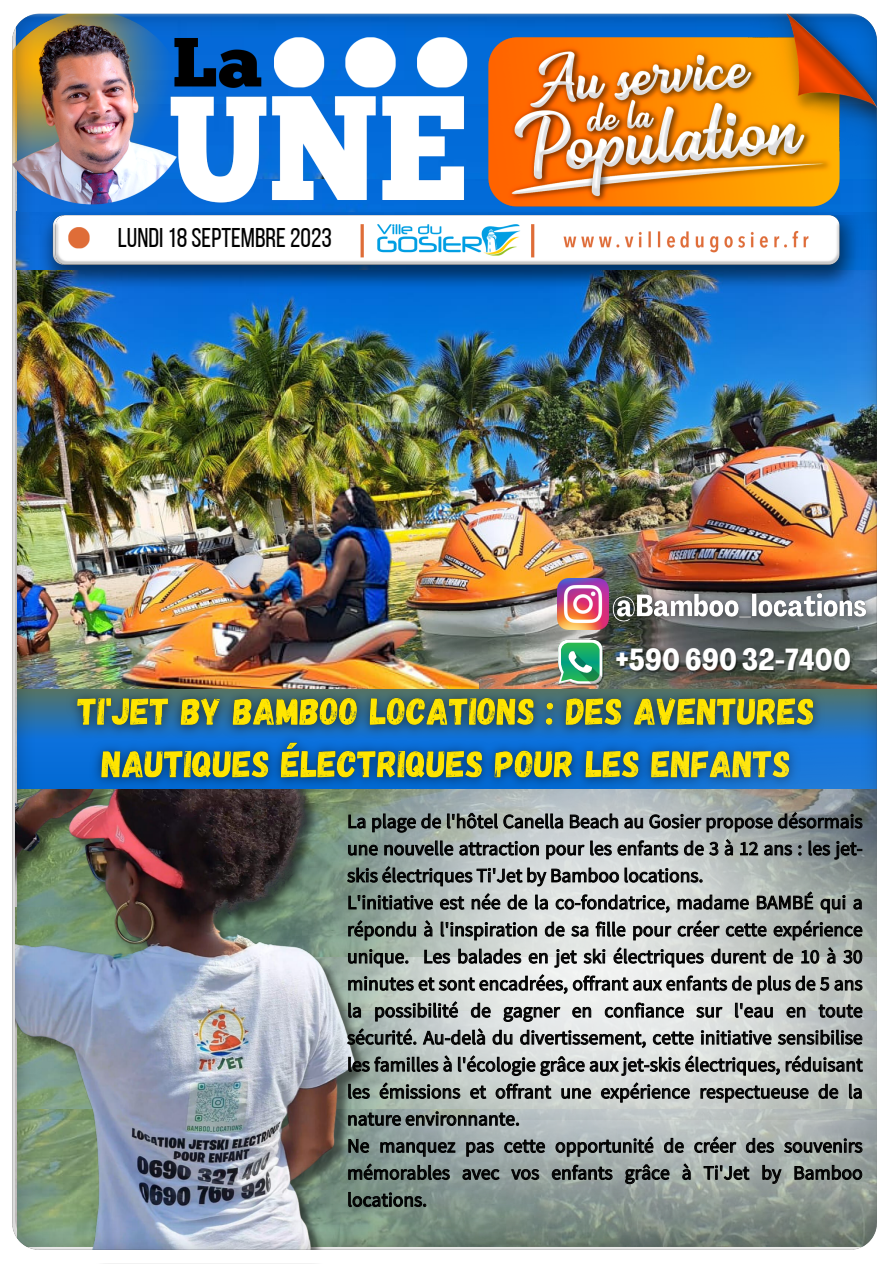
<style>
.page{position:relative;width:894px;height:1264px;background:#fff}
.page>*{position:absolute;margin:0;border:0;box-sizing:border-box;transform-origin:0 0}
.t1{font:700 30px "Agrandir Tight";color:#fff}
.t2{font:27px "Bebas Neue";color:#000}
.t3{font:19.5px/27px "Source Sans Pro";color:#000;text-align:justify}
</style>
<div class="page">
<img style="left:12px;top:13px;width:865px;height:1237px">
<svg style="left:558px;top:639px;width:46px;height:32px"></svg>
<img style="left:558px;top:578px;width:40px;height:51px">
<img style="left:496px;top:671px;width:381px;height:579px">
<svg style="left:346px;top:811px;width:516px;height:102px;background:#949b99"></svg>
<svg style="left:348px;top:919px;width:514px;height:21px;background:#979d99"></svg>
<svg style="left:347px;top:946px;width:515px;height:48px;background:#a9adaa"></svg>
<svg style="left:346px;top:1000px;width:516px;height:48px;background:#a9adac"></svg>
<svg style="left:347px;top:1054px;width:516px;height:48px;background:#9ca19e"></svg>
<svg style="left:348px;top:1110px;width:171px;height:16px;background:#6e7874"></svg>
<svg style="left:348px;top:1135px;width:514px;height:49px;background:#818b89"></svg>
<svg style="left:347px;top:1191px;width:80px;height:16px"></svg>
<img style="left:598px;top:578px;width:279px;height:58px">
<img style="left:12px;top:216px;width:862px;height:70px">
<p class="t2" style="left:118px;top:226px;width:216px">LUNDI18SEPTEMBRE2023</p>
<p class="t1" style="left:615px;top:647px;width:237px">+590 690 32-7400</p>
<p class="t3" style="left:347px;top:807px;width:517px">La plage de l'hôtel Canella Beach au Gosier propose désormais une nouvelle attraction pour les enfants de 3 à 12 ans : les jet&shy;skis électriques Ti'Jet by Bamboo locations.</p>
<p class="t3" style="left:347px;top:888px;width:517px">L'initiative est née de la co-fondatrice, madame BAMBÉ qui a répondu à l'inspiration de sa fille pour créer cette expérience unique. Les balades en jet ski électriques durent de 10 à 30 minutes et sont encadrées, offrant aux enfants de plus de 5 ans la possibilité de gagner en confiance sur l'eau en toute sécurité. Au-delà du divertissement, cette initiative sensibilise les familles à l'écologie grâce aux jet-skis électriques, réduisant les émissions et offrant une expérience respectueuse de la nature environnante.</p>
<p class="t3" style="left:347px;top:1131px;width:517px">Ne manquez pas cette opportunité de créer des souvenirs mémorables avec vos enfants grâce à Ti'Jet by Bamboo locations.</p>
</div>
